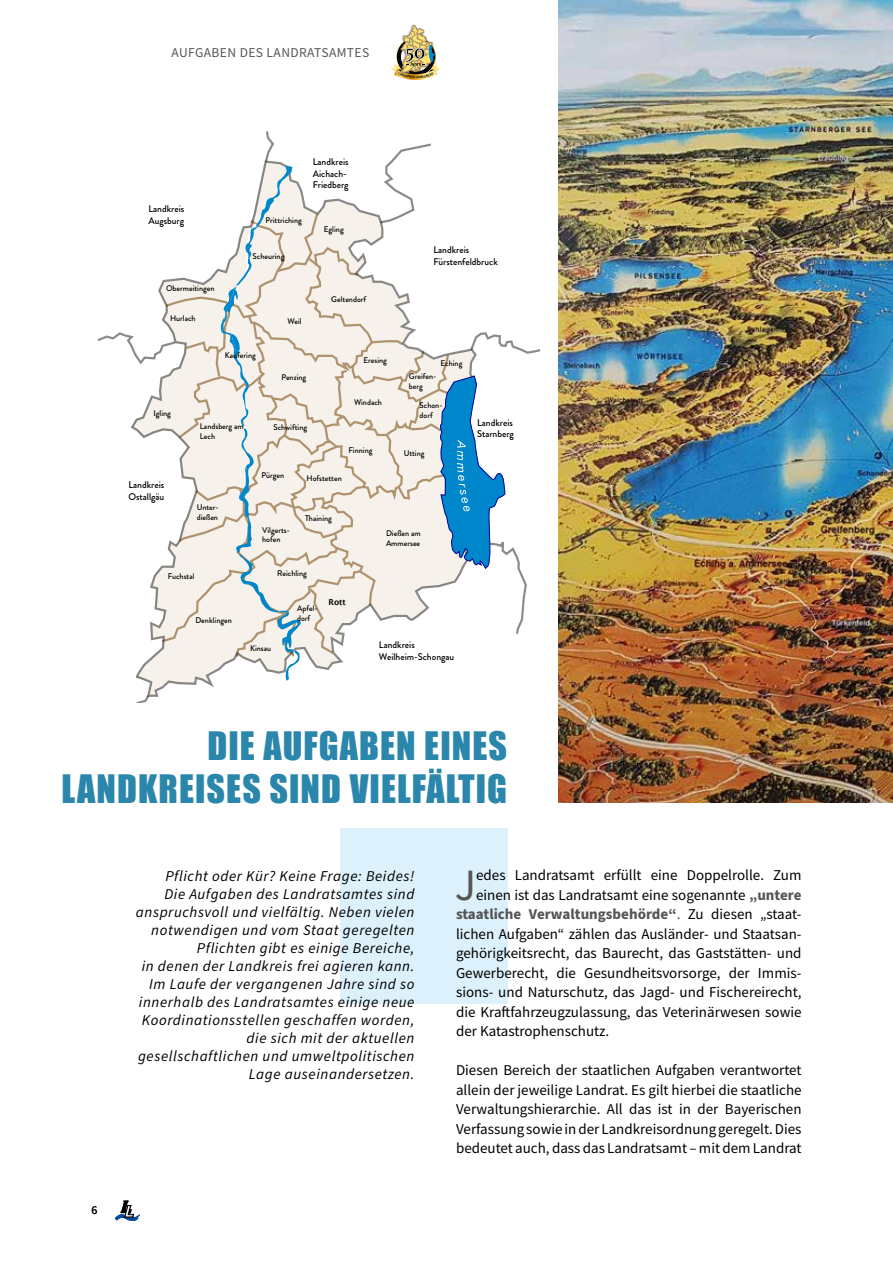
<style>
.page{position:relative;width:893px;height:1263px;background:#fff}
.page>*{position:absolute;margin:0;border:0;box-sizing:border-box;transform-origin:0 0}
.t1{font:44.7px "Source Sans Pro";color:#565655}
.t2{font:36px/43.2px "Impact";letter-spacing:.03em;color:#2b86ac;text-align:right}
.t3{font:15px/19.5px "Source Sans Pro";color:#000;text-align:justify}
.t4{font:italic 15px/18px "Source Sans Pro";letter-spacing:.04em;color:#000;text-align:right}
.t5{font:700 15px "Source Sans Pro";color:#565655}
.t6{font:13.5px "Source Sans Pro";letter-spacing:.03em;color:#565655}
.t7{font:12px "Source Sans Pro";color:#000}
.t8{font:500 9.75px/11.7px "Brandon Grotesque";color:#000}
.t9{font:500 8.25px/9.9px "Brandon Grotesque";color:#000}
.t10{font:700 8.25px "Lucida Grande";color:#000}
.t11{font:700 3.15px "DIN Offc";color:#000}
.s1{font-weight:700;color:#565655}
.s2{font-weight:400}
.s3{font-weight:400;color:#000}
</style>
<div class="page">
<img style="left:115px;top:1200px;width:24px;height:20px">
<svg style="left:121px;top:1201px;width:13px;height:17px"></svg>
<img style="left:558px;top:0;width:335px;height:802px">
<svg style="left:136px;top:695px;width:13px;height:8px"></svg>
<svg style="left:98px;top:131px;width:442px;height:550px"></svg>
<div style="left:340px;top:828px;width:167px;height:175px;background:#dcf1fb"></div>
<svg style="left:391px;top:25px;width:49px;height:55px"></svg>
<p class="t6" style="left:172px;top:44px;width:199px">AUFGABEN DES LANDRATSAMTES</p>
<p class="t8" style="left:148px;top:203px;width:37px">Landkreis<br>Augsburg</p>
<p class="t9" style="left:166px;top:284px;width:50px">Obermeitingen</p>
<p class="t9" style="left:170px;top:313px;width:27px">Hurlach</p>
<p class="t9" style="left:265px;top:215px;width:38px">Prittriching</p>
<p class="t9" style="left:253px;top:251px;width:33px">Scheuring</p>
<p class="t8" style="left:313px;top:156px;width:37px">Landkreis<br>Aichach-<br>Friedberg</p>
<p class="t9" style="left:324px;top:224px;width:21px">Egling</p>
<p class="t9" style="left:288px;top:316px;width:16px">Weil</p>
<p class="t9" style="left:331px;top:294px;width:36px">Geltendorf</p>
<p class="t11" style="left:416px;top:75px;width:3px">L</p>
<p class="t8" style="left:433px;top:244px;width:66px">Landkreis<br>Fürstenfeldbruck</p>
<p class="t9" style="left:154px;top:408px;width:19px">Igling</p>
<p class="t8" style="left:128px;top:479px;width:37px">Landkreis<br>Ostallgäu</p>
<p class="t9" style="left:225px;top:351px;width:33px">Kaufering</p>
<p class="t9" style="left:200px;top:422px;width:45px">Landsberg am<br>Lech</p>
<p class="t9" style="left:363px;top:355px;width:25px">Eresing</p>
<p class="t9" style="left:441px;top:358px;width:23px">Eching</p>
<p class="t9" style="left:281px;top:373px;width:26px">Penzing</p>
<p class="t9" style="left:409px;top:371px;width:29px">Greifen&shy;berg</p>
<p class="t9" style="left:273px;top:422px;width:35px">Schwifting</p>
<p class="t9" style="left:354px;top:398px;width:29px">Windach</p>
<p class="t9" style="left:348px;top:445px;width:26px">Finning</p>
<p class="t9" style="left:420px;top:400px;width:25px">Schon&shy;dorf</p>
<p class="t9" style="left:404px;top:448px;width:22px">Utting</p>
<p class="t9" style="left:197px;top:503px;width:23px">Unter&shy;dießen</p>
<p class="t9" style="left:262px;top:470px;width:24px">Pürgen</p>
<p class="t9" style="left:307px;top:473px;width:37px">Hofstetten</p>
<p class="t9" style="left:305px;top:513px;width:28px">Thaining</p>
<p class="t9" style="left:262px;top:525px;width:29px">Vilgerts&shy;hofen</p>
<p class="t9" style="left:386px;top:528px;width:36px">Dießen am<br>Ammersee</p>
<p class="t9" style="left:168px;top:572px;width:28px">Fuchstal</p>
<p class="t9" style="left:195px;top:616px;width:38px">Denklingen</p>
<p class="t9" style="left:277px;top:569px;width:31px">Reichling</p>
<p class="t9" style="left:250px;top:643px;width:23px">Kinsau</p>
<p class="t9" style="left:297px;top:604px;width:22px">Apfel&shy;dorf</p>
<p class="t10" style="left:329px;top:596px;width:19px">Rott</p>
<p class="t8" style="left:379px;top:639px;width:77px">Landkreis<br>Weilheim-Schongau</p>
<p class="t8" style="left:477px;top:417px;width:38px">Landkreis<br>Starnberg</p>
<h2 class="t2" style="left:62px;top:723px;width:447px">DIE AUFGABEN EINES<br>LANDKREISES SIND VIELFÄLTIG</h2>
<p class="t7" style="left:92px;top:1202px;width:7px">6</p>
<p class="t4" style="left:136px;top:867px;width:280px">Pflicht oder Kür? Keine Frage: Beides!<br>Die Aufgaben des Landratsamtes sind anspruchsvoll und vielfältig. Neben vielen notwendigen und vom Staat geregelten Pflichten gibt es einige Bereiche,<br>in denen der Landkreis frei agieren kann.<br>Im Laufe der vergangenen Jahre sind so innerhalb des Landratsamtes einige neue Koordinationsstellen geschaffen worden, die sich mit der aktuellen gesellschaftlichen und umweltpolitischen Lage auseinandersetzen.</p>
<h1 class="t1" style="left:455px;top:856px;width:23px">J</h1>
<p class="t3" style="left:476px;top:865px;width:327px">edes Landratsamt erfüllt eine Doppelrolle. Zum</p>
<p class="t3" style="left:476px;top:885px;width:327px">einen ist das Landratsamt eine sogenannte <span class="s1">„untere</span></p>
<p class="t5" style="left:456px;top:904px;width:347px">staatliche Verwaltungsbehörde“<span class="s2">.</span> <span class="s3">Zu diesen „staat-</span></p>
<p class="t3" style="left:456px;top:924px;width:347px">lichen Aufgaben“ zählen das Ausländer- und Staatsan-</p>
<p class="t3" style="left:456px;top:943px;width:347px">gehörigkeitsrecht, das Baurecht, das Gaststätten- und</p>
<p class="t3" style="left:456px;top:963px;width:347px">Gewerberecht, die Gesundheitsvorsorge, der Immis-</p>
<p class="t3" style="left:456px;top:982px;width:347px">sions- und Naturschutz, das Jagd- und Fischereirecht,</p>
<p class="t3" style="left:456px;top:1002px;width:347px">die Kraftfahrzeugzulassung, das Veterinärwesen sowie</p>
<p class="t3" style="left:456px;top:1021px;width:155px">der Katastrophenschutz.</p>
<p class="t3" style="left:456px;top:1060px;width:347px">Diesen Bereich der staatlichen Aufgaben verantwortet allein der jeweilige Landrat. Es gilt hierbei die staatliche Verwaltungshierarchie. All das ist in der Bayerischen Verfassung sowie in der Landkreisordnung geregelt. Dies bedeutet auch, dass das Landratsamt – mit dem Landrat</p>
</div>
